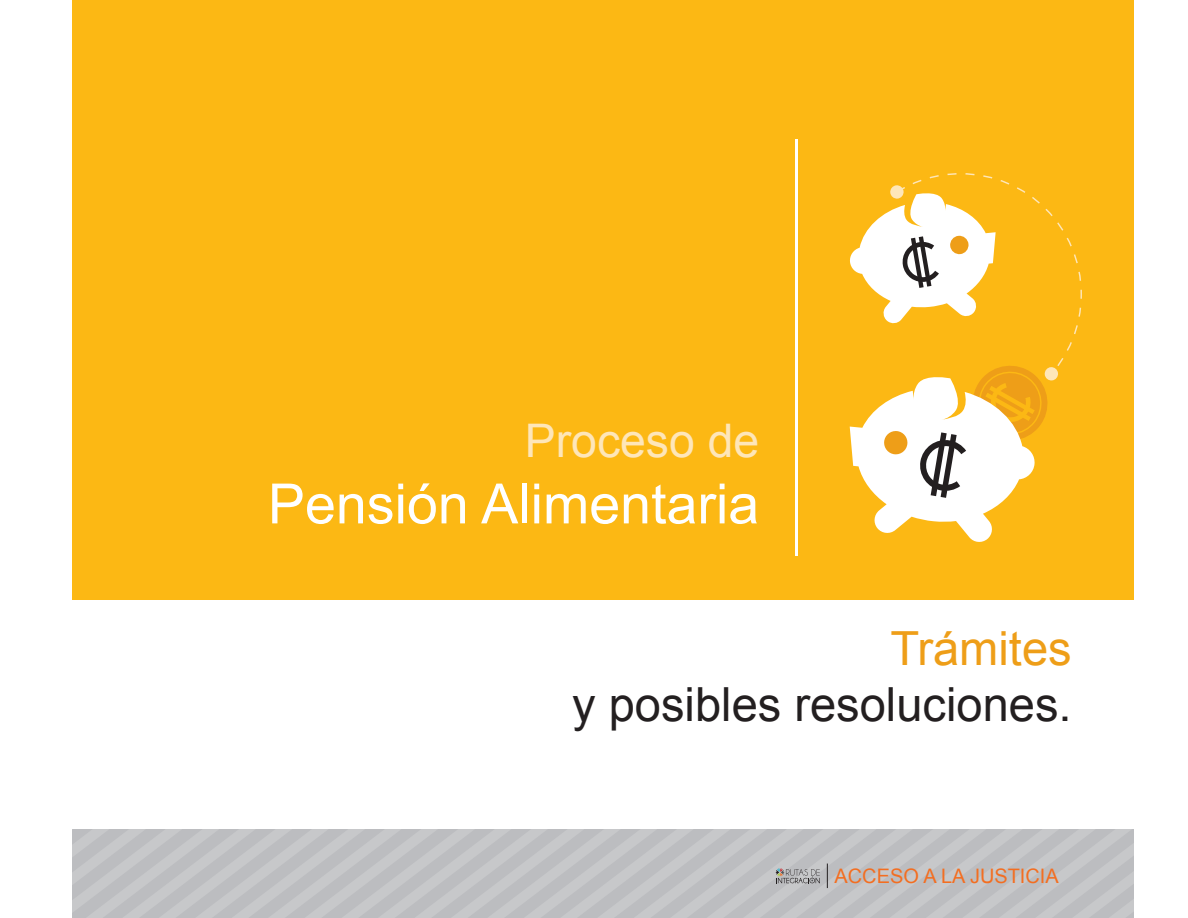
<style>
.page{position:relative;width:1188px;height:918px;background:#fff}
.page>*{position:absolute;margin:0;border:0;box-sizing:border-box;transform-origin:0 0}
.t1{font:55.65px "Arial";color:#fff}
.t2{font:47.1px "Arial";color:#231f20}
.t3{font:47.1px "Arial";color:#ee9e18}
.t4{font:46.35px "Arial";color:#fee6b9}
.t5{font:19.95px "Arial";color:#f36e21}
</style>
<div class="page">
<div style="left:0;top:0;width:1188px;height:600px;background:#fcb814"></div>
<svg style="left:72px;top:829px;width:1062px;height:89px;background:#c0c1c4"></svg>
<div style="left:1134px;top:0;width:54px;height:918px;background:#fff"></div>
<div style="left:0;top:0;width:72px;height:918px;background:#fff"></div>
<hr style="left:795px;top:139px;width:2px;height:417px;background:#fff">
<svg style="left:849px;top:173px;width:233px;height:369px"></svg>
<p class="t4" style="left:525px;top:414px;width:236px">Proceso de</p>
<p class="t1" style="left:268px;top:473px;width:493px">Pensión Alimentaria</p>
<p class="t3" style="left:890px;top:622px;width:183px">Trámites</p>
<p class="t2" style="left:572px;top:678px;width:501px">y posibles resoluciones.</p>
<p class="t5" style="left:835px;top:865px;width:226px">ACCESO A LA JUSTICIA</p>
</div>
